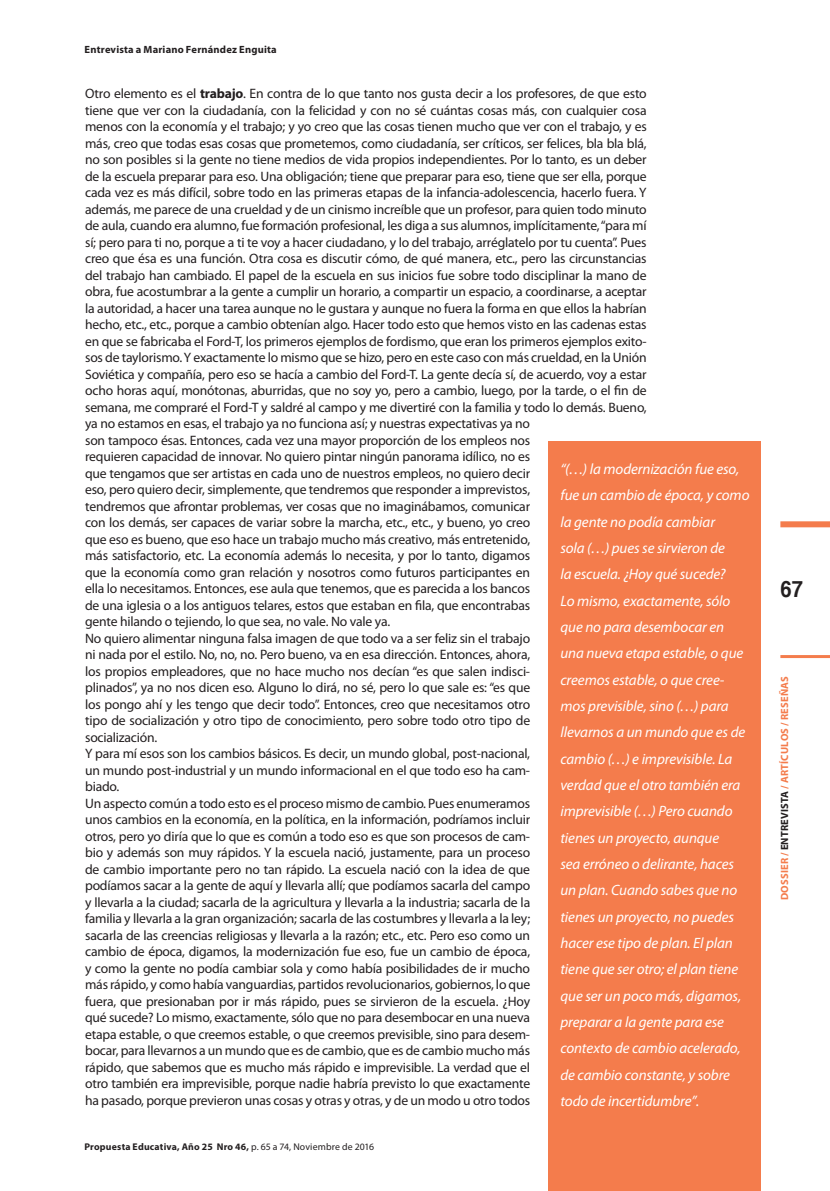
<style>
.page{position:relative;width:830px;height:1191px;background:#fff}
.page>*{position:absolute;margin:0;border:0;box-sizing:border-box;transform-origin:0 0}
.t1{font:700 22.5px "Helvetica";color:#231f20;scale:.9 1}
.t2{font:italic 15px/26.2px "Myriad Pro";letter-spacing:-.005em;color:#fff}
.t3{font:13.65px/16.5px "Myriad Pro";letter-spacing:-.015em;color:#231f20}
.t4{font:700 10.5px "Myriad Pro";letter-spacing:.015em;color:#f47c4c}
.t5{font:700 10.5px "Myriad Pro";letter-spacing:.02em;color:#231f20}
.t6{font:700 9.75px "Myriad Pro";letter-spacing:.02em;color:#231f20}
.s1{font-weight:700}
.s2{font-weight:400}
.s3{color:#231f20}
</style>
<div class="page">
<hr style="left:780px;top:655px;width:49px;height:3px;background:#f47c4c">
<div style="left:780px;top:521px;width:49px;height:6px;background:#f47c4c"></div>
<div style="left:548px;top:441px;width:212px;height:750px;background:#f47c4c"></div>
<p class="t5" style="left:85px;top:42px;width:193px">Entrevista a Mariano Fernández Enguita</p>
<p class="t3" style="left:85px;top:85px;width:563px">Otro elemento es el <span class="s1">trabajo</span>. En contra de lo que tanto nos gusta decir a los profesores, de que esto tiene que ver con la ciudadanía, con la felicidad y con no sé cuántas cosas más, con cualquier cosa menos con la economía y el trabajo; y yo creo que las cosas tienen mucho que ver con el trabajo, y es más, creo que todas esas cosas que prometemos, como ciudadanía, ser críticos, ser felices, bla bla blá, no son posibles si la gente no tiene medios de vida propios independientes. Por lo tanto, es un deber de la escuela preparar para eso. Una obligación; tiene que preparar para eso, tiene que ser ella, porque cada vez es más difícil, sobre todo en las primeras etapas de la infancia-adolescencia, hacerlo fuera. Y además, me parece de una crueldad y de un cinismo increíble que un profesor, para quien todo minuto de aula, cuando era alumno, fue formación profesional, les diga a sus alumnos, implícitamente, “para mí sí; pero para ti no, porque a ti te voy a hacer ciudadano, y lo del trabajo, arréglatelo por tu cuenta”. Pues creo que ésa es una función. Otra cosa es discutir cómo, de qué manera, etc., pero las circunstancias del trabajo han cambiado. El papel de la escuela en sus inicios fue sobre todo disciplinar la mano de obra, fue acostumbrar a la gente a cumplir un horario, a compartir un espacio, a coordinarse, a aceptar la autoridad, a hacer una tarea aunque no le gustara y aunque no fuera la forma en que ellos la habrían hecho, etc., etc., porque a cambio obtenían algo. Hacer todo esto que hemos visto en las cadenas estas en que se fabricaba el Ford-T, los primeros ejemplos de fordismo, que eran los primeros ejemplos exito&shy;sos de taylorismo. Y exactamente lo mismo que se hizo, pero en este caso con más crueldad, en la Unión Soviética y compañía, pero eso se hacía a cambio del Ford-T. La gente decía sí, de acuerdo, voy a estar ocho horas aquí, monótonas, aburridas, que no soy yo, pero a cambio, luego, por la tarde, o el fin de semana, me compraré el Ford-T y saldré al campo y me divertiré con la familia y todo lo demás. Bueno, ya no estamos en esas, el trabajo ya no funciona así; y nuestras expectativas ya no<br>son tampoco ésas. Entonces, cada vez una mayor proporción de los empleos nos<br>requieren capacidad de innovar. No quiero pintar ningún panorama idílico, no es<br>que tengamos que ser artistas en cada uno de nuestros empleos, no quiero decir<br>eso, pero quiero decir, simplemente, que tendremos que responder a imprevistos,<br>tendremos que afrontar problemas, ver cosas que no imaginábamos, comunicar<br>con los demás, ser capaces de variar sobre la marcha, etc., etc., y bueno, yo creo<br>que eso es bueno, que eso hace un trabajo mucho más creativo, más entretenido,<br>más satisfactorio, etc. La economía además lo necesita, y por lo tanto, digamos<br>que la economía como gran relación y nosotros como futuros participantes en<br>ella lo necesitamos. Entonces, ese aula que tenemos, que es parecida a los bancos<br>de una iglesia o a los antiguos telares, estos que estaban en fila, que encontrabas<br>gente hilando o tejiendo, lo que sea, no vale. No vale ya.<br>No quiero alimentar ninguna falsa imagen de que todo va a ser feliz sin el trabajo<br>ni nada por el estilo. No, no, no. Pero bueno, va en esa dirección. Entonces, ahora,<br>los propios empleadores, que no hace mucho nos decían “es que salen indisci-<br>plinados”, ya no nos dicen eso. Alguno lo dirá, no sé, pero lo que sale es: “es que<br>los pongo ahí y les tengo que decir todo”. Entonces, creo que necesitamos otro<br>tipo de socialización y otro tipo de conocimiento, pero sobre todo otro tipo de<br>socialización.<br>Y para mí esos son los cambios básicos. Es decir, un mundo global, post-nacional,<br>un mundo post-industrial y un mundo informacional en el que todo eso ha cam-<br>biado.<br>Un aspecto común a todo esto es el proceso mismo de cambio. Pues enumeramos<br>unos cambios en la economía, en la política, en la información, podríamos incluir<br>otros, pero yo diría que lo que es común a todo eso es que son procesos de cam-<br>bio y además son muy rápidos. Y la escuela nació, justamente, para un proceso<br>de cambio importante pero no tan rápido. La escuela nació con la idea de que<br>podíamos sacar a la gente de aquí y llevarla allí; que podíamos sacarla del campo<br>y llevarla a la ciudad; sacarla de la agricultura y llevarla a la industria; sacarla de la<br>familia y llevarla a la gran organización; sacarla de las costumbres y llevarla a la ley;<br>sacarla de las creencias religiosas y llevarla a la razón; etc., etc. Pero eso como un<br>cambio de época, digamos, la modernización fue eso, fue un cambio de época,<br>y como la gente no podía cambiar sola y como había posibilidades de ir mucho<br>más rápido, y como había vanguardias, partidos revolucionarios, gobiernos, lo que<br>fuera, que presionaban por ir más rápido, pues se sirvieron de la escuela. ¿Hoy<br>qué sucede? Lo mismo, exactamente, sólo que no para desembocar en una nueva<br>etapa estable, o que creemos estable, o que creemos previsible, sino para desem-<br>bocar, para llevarnos a un mundo que es de cambio, que es de cambio mucho más<br>rápido, que sabemos que es mucho más rápido e imprevisible. La verdad que el<br>otro también era imprevisible, porque nadie habría previsto lo que exactamente<br>ha pasado, porque previeron unas cosas y otras y otras, y de un modo u otro todos</p>
<p class="t2" style="left:560px;top:456px;width:190px">“(…) la modernización fue eso, fue un cambio de época, y como la gente no podía cambiar<br>sola (…) pues se sirvieron de<br>la escuela. ¿Hoy qué sucede?<br>Lo mismo, exactamente, sólo que no para desembocar en una nueva etapa estable, o que creemos estable, o que cree&shy;mos previsible, sino (…) para llevarnos a un mundo que es de cambio (…) e imprevisible. La verdad que el otro también era imprevisible (…) Pero cuando tienes un proyecto, aunque<br>sea erróneo o delirante, haces un plan. Cuando sabes que no tienes un proyecto, no puedes hacer ese tipo de plan. El plan tiene que ser otro; el plan tiene que ser un poco más, digamos, preparar a la gente para ese contexto de cambio acelerado, de cambio constante, y sobre todo de incertidumbre”.</p>
<p class="t6" style="left:84px;top:1140px;width:291px">Propuesta Educativa, Año 25 Nro 46, <span class="s2">p. 65 a 74, Noviembre de 2016</span></p>
<h1 class="t1" style="left:780px;top:571px;width:27px">67</h1>
<p class="t4" style="left:777px;top:900px;width:225px;rotate:-90deg">DOSSIER / <span class="s3">ENTREVISTA</span> / ARTÍCULOS / RESEÑAS</p>
</div>
